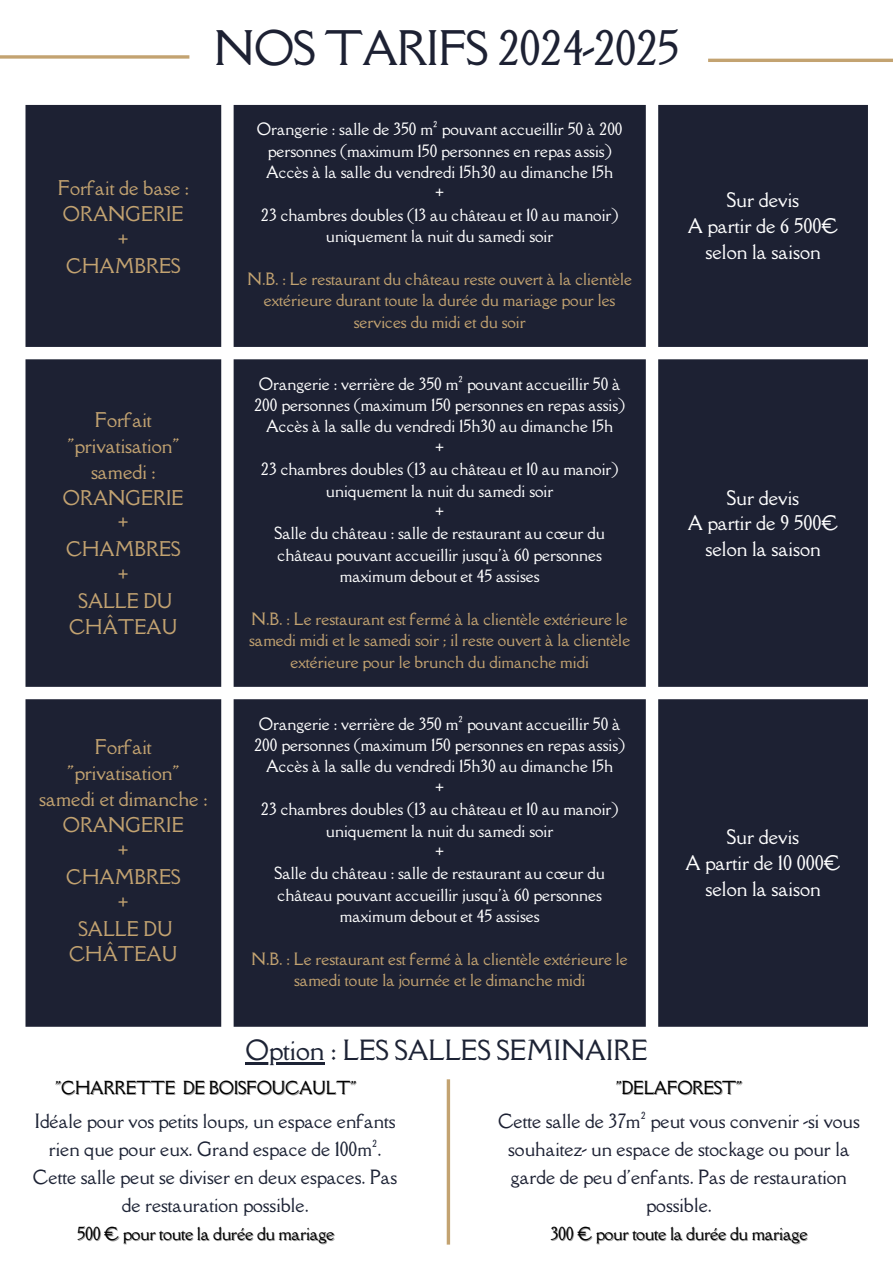
<style>
.page{position:relative;width:893px;height:1264px;background:#fff}
.page>*{position:absolute;margin:0;border:0;box-sizing:border-box;transform-origin:0 0}
.t1{font:43.5px "Della Respira";letter-spacing:-.02em;color:#1d2133}
.t2{font:25.5px "Della Respira";color:#1d2335}
.t3{font:18.6px/25.8px "Della Respira";color:#c3a371;text-align:center}
.t4{font:18.6px/25.8px "Della Respira";color:#fff;text-align:center}
.t5{font:18px/28.2px "Della Respira";color:#1d2335;text-align:center}
.t6{font:18px/28.2px "Della Respira";color:#1d2133;text-align:center}
.t7{font:16.5px "Della Respira";letter-spacing:-.02em;color:#000}
.t8{font:15.6px/21.3px "Della Respira";color:#fff;text-align:center}
.t9{font:15.6px/21.3px "Della Respira";color:#c3a371;text-align:center}
</style>
<div class="page">
<div style="left:25px;top:105px;width:842px;height:921px;background:#1d2133"></div>
<svg style="left:0;top:55px;width:189px;height:4px"></svg>
<hr style="left:245px;top:1062px;width:79px;height:2px;background:#1d2335">
<svg style="left:446px;top:1079px;width:4px;height:165px"></svg>
<hr style="left:708px;top:59px;width:184px;height:3px;background:#c3a371">
<h1 class="t1" style="left:214px;top:19px;width:466px">NOS TARIFS 2024-2025</h1>
<p class="t3" style="left:58px;top:175px;width:132px">Forfait de base :<br>ORANGERIE +<br>CHAMBRES</p>
<p class="t3" style="left:63px;top:407px;width:122px">Forfait "privatisation" samedi :<br>ORANGERIE +<br>CHAMBRES +<br>SALLE DU<br>CHÂTEAU</p>
<p class="t3" style="left:39px;top:734px;width:170px">Forfait "privatisation" samedi et dimanche :<br>ORANGERIE<br>+<br>CHAMBRES<br>+<br>SALLE DU<br>CHÂTEAU</p>
<p class="t8" style="left:257px;top:119px;width:367px">Orangerie : salle de 350 m² pouvant accueillir 50 à 200 personnes (maximum 150 personnes en repas assis)<br>Accès à la salle du vendredi 15h30 au dimanche 15h<br>+<br>23 chambres doubles (13 au château et 10 au manoir) uniquement la nuit du samedi soir</p>
<p class="t9" style="left:247px;top:268px;width:386px">N.B. : Le restaurant du château reste ouvert à la clientèle extérieure durant toute la durée du mariage pour les services du midi et du soir</p>
<p class="t8" style="left:254px;top:373px;width:372px">Orangerie : verrière de 350 m² pouvant accueillir 50 à 200 personnes (maximum 150 personnes en repas assis)<br>Accès à la salle du vendredi 15h30 au dimanche 15h<br>+<br>23 chambres doubles (13 au château et 10 au manoir) uniquement la nuit du samedi soir<br>+<br>Salle du château : salle de restaurant au cœur du château pouvant accueillir jusqu'à 60 personnes maximum debout et 45 assises</p>
<p class="t9" style="left:249px;top:608px;width:382px">N.B. : Le restaurant est fermé à la clientèle extérieure le samedi midi et le samedi soir ; il reste ouvert à la clientèle extérieure pour le brunch du dimanche midi</p>
<p class="t8" style="left:254px;top:713px;width:372px">Orangerie : verrière de 350 m² pouvant accueillir 50 à 200 personnes (maximum 150 personnes en repas assis)<br>Accès à la salle du vendredi 15h30 au dimanche 15h<br>+<br>23 chambres doubles (13 au château et 10 au manoir) uniquement la nuit du samedi soir<br>+<br>Salle du château : salle de restaurant au cœur du château pouvant accueillir jusqu'à 60 personnes maximum debout et 45 assises</p>
<p class="t9" style="left:251px;top:948px;width:378px">N.B. : Le restaurant est fermé à la clientèle extérieure le samedi toute la journée et le dimanche midi</p>
<h2 class="t2" style="left:245px;top:1032px;width:404px">Option : LES SALLES SEMINAIRE</h2>
<p class="t4" style="left:687px;top:187px;width:152px">Sur devis<br>A partir de 6 500€ selon la saison</p>
<p class="t4" style="left:687px;top:484px;width:152px">Sur devis<br>A partir de 9 500€ selon la saison</p>
<p class="t4" style="left:685px;top:824px;width:157px">Sur devis<br>A partir de 10 000€ selon la saison</p>
<p class="t7" style="left:55px;top:1076px;width:303px">"CHARRETTE DE BOISFOUCAULT"</p>
<p class="t7" style="left:615px;top:1076px;width:128px">"DELAFOREST"</p>
<p class="t5" style="left:33px;top:1106px;width:366px">Idéale pour vos petits loups, un espace enfants rien que pour eux. Grand espace de 100m².<br>Cette salle peut se diviser en deux espaces. Pas de restauration possible.</p>
<p class="t6" style="left:498px;top:1106px;width:363px">Cette salle de 37m² peut vous convenir -si vous souhaitez- un espace de stockage ou pour la garde de peu d'enfants. Pas de restauration possible.</p>
<p class="t7" style="left:77px;top:1222px;width:259px">500 € pour toute la durée du mariage</p>
<p class="t7" style="left:550px;top:1222px;width:259px">300 € pour toute la durée du mariage</p>
</div>
